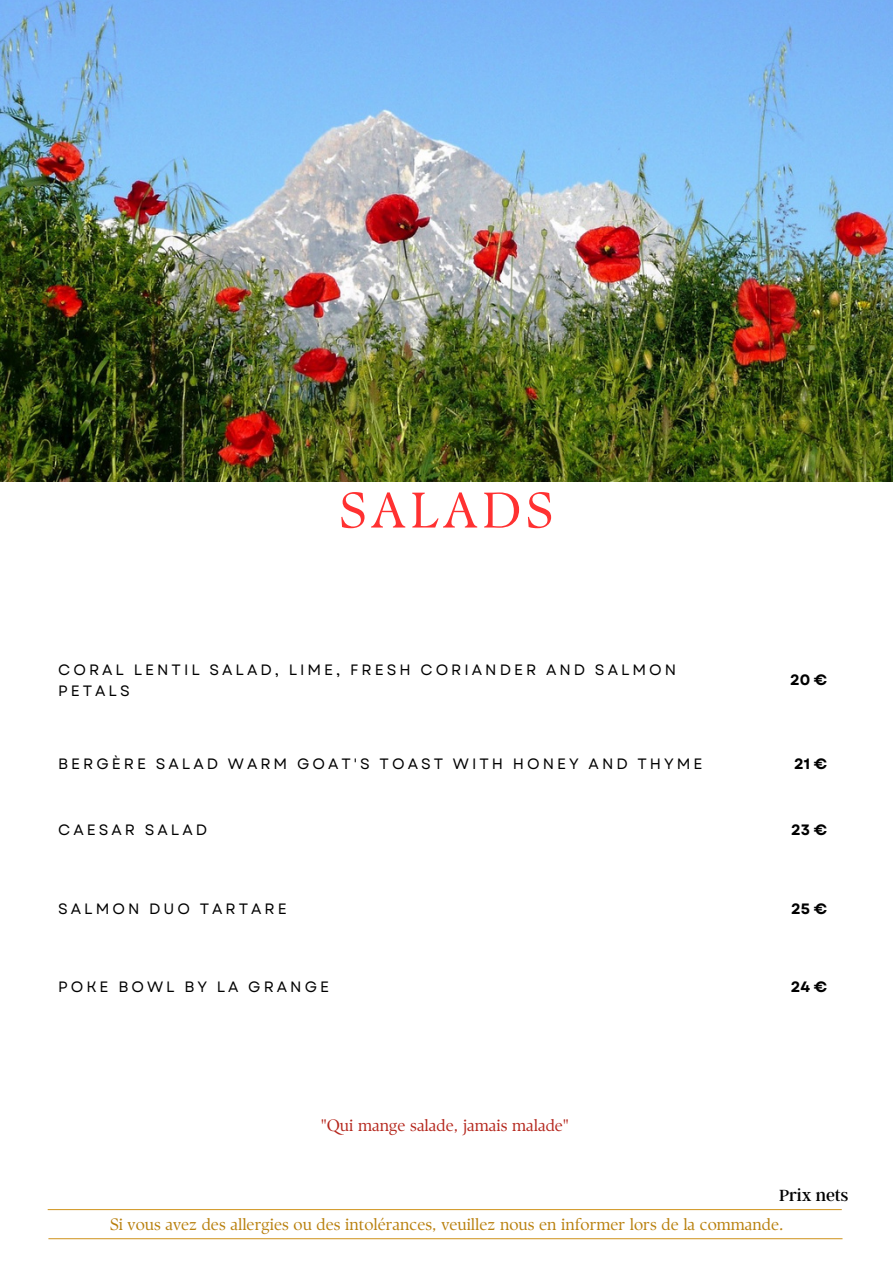
<style>
.page{position:relative;width:893px;height:1264px;background:#fff}
.page>*{position:absolute;margin:0;border:0;box-sizing:border-box;transform-origin:0 0}
.t1{font:49.95px "TY Serif D";letter-spacing:.1em;color:#ff3131}
.t2{font:18px "Argent CF";color:#000}
.t3{font:16.5px "TY Serif D";color:#b87f0c}
.t4{font:16.5px "TY Serif D";color:#b4251b}
.t5{font:15px/21px "Garet";letter-spacing:.2em;color:#000}
.t6{font:700 15px "Garet";color:#000}
</style>
<div class="page">
<img style="left:1px;top:0;width:891px;height:481px">
<hr style="left:48px;top:1208px;width:793px;height:2px;background:#d49e33">
<hr style="left:48px;top:1238px;width:794px;height:1px;background:#d49e33">
<p class="t1" style="left:340px;top:480px;width:214px">SALADS</p>
<p class="t5" style="left:58px;top:659px;width:619px">CORAL LENTIL SALAD, LIME, FRESH CORIANDER AND SALMON<br>PETALS</p>
<p class="t6" style="left:790px;top:669px;width:39px">20 €</p>
<p class="t5" style="left:58px;top:753px;width:646px">BERGÈRE SALAD WARM GOAT'S TOAST WITH HONEY AND THYME</p>
<p class="t6" style="left:794px;top:753px;width:35px">21 €</p>
<p class="t5" style="left:58px;top:819px;width:150px">CAESAR SALAD</p>
<p class="t6" style="left:791px;top:819px;width:37px">23 €</p>
<p class="t5" style="left:58px;top:898px;width:230px">SALMON DUO TARTARE</p>
<p class="t6" style="left:791px;top:897px;width:37px">25 €</p>
<p class="t5" style="left:58px;top:976px;width:272px">POKE BOWL BY LA GRANGE</p>
<p class="t6" style="left:790px;top:976px;width:38px">24 €</p>
<p class="t4" style="left:321px;top:1115px;width:249px">"Qui mange salade, jamais malade"</p>
<p class="t2" style="left:779px;top:1183px;width:71px">Prix nets</p>
<p class="t3" style="left:110px;top:1214px;width:675px">Si vous avez des allergies ou des intolérances, veuillez nous en informer lors de la commande.</p>
</div>
